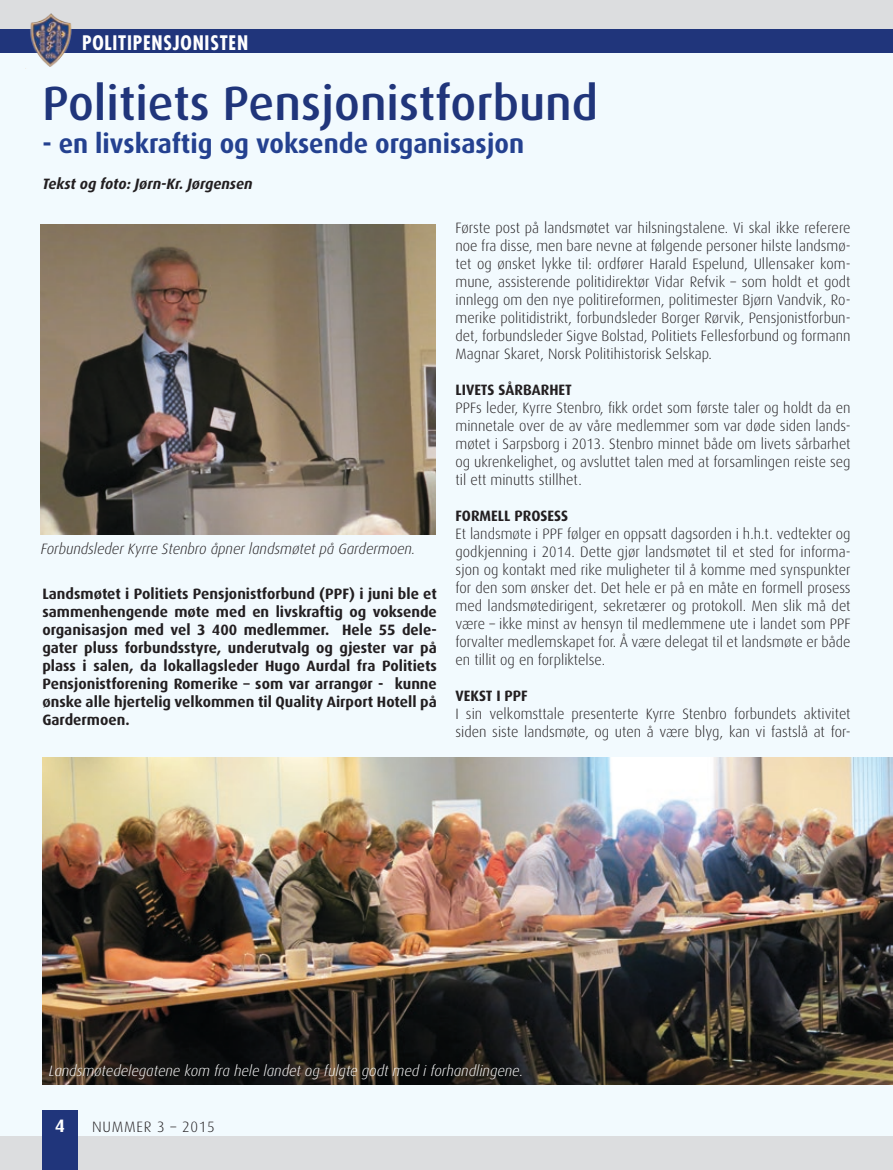
<style>
.page{position:relative;width:893px;height:1170px;background:#fff}
.page>*{position:absolute;margin:0;border:0;box-sizing:border-box;transform-origin:0 0}
.t1{font:500 48px "Dax";color:#20357b}
.t2{font:700 27px "Dax";color:#244190}
.t3{font:700 condensed 19.5px "Futura";letter-spacing:.04em;color:#fff}
.t4{font:700 18px "Dax";color:#fff}
.t5{font:300 15px/18px "Dax";color:#231f21;text-align:justify}
.t6{font:700 15px/18px "Dax";color:#231f21;text-align:justify}
.t7{font:italic 300 15px "Dax";color:#fff}
.t8{font:italic 300 15px "Dax";color:#231f21}
.t9{font:italic 700 15px "Dax";color:#231f21}
.t10{font:300 15px "Dax";letter-spacing:.05em;color:#231f21}
</style>
<div class="page">
<div style="left:0;top:0;width:893px;height:40px;background:#dcdddf"></div>
<div style="left:0;top:30px;width:893px;height:23px;background:#20357b"></div>
<div style="left:0;top:53px;width:893px;height:1083px;background:#f2fafe"></div>
<img style="left:43px;top:757px;width:850px;height:327px">
<img style="left:41px;top:224px;width:395px;height:310px">
<div style="left:0;top:1136px;width:893px;height:33px;background:#dcdddf"></div>
<div style="left:43px;top:1110px;width:35px;height:59px;background:#20357b"></div>
<img style="left:25px;top:13px;width:48px;height:54px">
<h3 class="t3" style="left:82px;top:30px;width:168px">POLITIPENSJONISTEN</h3>
<h1 class="t1" style="left:42px;top:77px;width:557px">Politiets Pensjonistforbund</h1>
<h2 class="t2" style="left:42px;top:128px;width:483px">- en livskraftig og voksende organisasjon</h2>
<p class="t9" style="left:42px;top:175px;width:212px">Tekst og foto: Jørn-Kr. Jørgensen</p>
<p class="t8" style="left:41px;top:540px;width:376px">Forbundsleder Kyrre Stenbro åpner landsmøtet på Gardermoen.</p>
<p class="t6" style="left:42px;top:584px;width:396px">Landsmøtet i Politiets Pensjonistforbund (PPF) i juni ble et sammenhengende møte med en livskraftig og voksende organisasjon med vel 3 400 medlemmer. Hele 55 dele&shy;gater pluss forbundsstyre, underutvalg og gjester var på plass i salen, da lokallagsleder Hugo Aurdal fra Politiets Pensjonistforening Romerike – som var arrangør - kunne ønske alle hjertelig velkommen til Quality Airport Hotell på Gardermoen.</p>
<p class="t5" style="left:455px;top:219px;width:397px">Første post på landsmøtet var hilsningstalene. Vi skal ikke referere noe fra disse, men bare nevne at følgende personer hilste landsmø&shy;tet og ønsket lykke til: ordfører Harald Espelund, Ullensaker kom&shy;mune, assisterende politidirektør Vidar Refvik – som holdt et godt innlegg om den nye politireformen, politimester Bjørn Vandvik, Ro&shy;merike politidistrikt, forbundsleder Borger Rørvik, Pensjonistforbun&shy;det, forbundsleder Sigve Bolstad, Politiets Fellesforbund og formann Magnar Skaret, Norsk Politihistorisk Selskap.</p>
<p class="t6" style="left:455px;top:381px;width:118px">LIVETS SÅRBARHET</p>
<p class="t5" style="left:455px;top:399px;width:397px">PPFs leder, Kyrre Stenbro, fikk ordet som første taler og holdt da en minnetale over de av våre medlemmer som var døde siden lands&shy;møtet i Sarpsborg i 2013. Stenbro minnet både om livets sårbarhet og ukrenkelighet, og avsluttet talen med at forsamlingen reiste seg til ett minutts stillhet.</p>
<p class="t6" style="left:455px;top:507px;width:114px">FORMELL PROSESS</p>
<p class="t5" style="left:455px;top:525px;width:397px">Et landsmøte i PPF følger en oppsatt dagsorden i h.h.t. vedtekter og godkjenning i 2014. Dette gjør landsmøtet til et sted for informa&shy;sjon og kontakt med rike muligheter til å komme med synspunkter for den som ønsker det. Det hele er på en måte en formell prosess med landsmøtedirigent, sekretærer og protokoll. Men slik må det være – ikke minst av hensyn til medlemmene ute i landet som PPF forvalter medlemskapet for. Å være delegat til et landsmøte er både en tillit og en forpliktelse.</p>
<p class="t6" style="left:455px;top:687px;width:74px">VEKST I PPF</p>
<p class="t5" style="left:455px;top:705px;width:397px">I sin velkomsttale presenterte Kyrre Stenbro forbundets aktivitet siden siste landsmøte, og uten å være blyg, kan vi fastslå at for-</p>
<p class="t7" style="left:49px;top:1062px;width:476px">Landsmøtedelegatene kom fra hele landet og fulgte godt med i forhandlingene.</p>
<p class="t4" style="left:55px;top:1115px;width:12px">4</p>
<p class="t10" style="left:92px;top:1118px;width:124px">NUMMER 3 – 2015</p>
</div>
